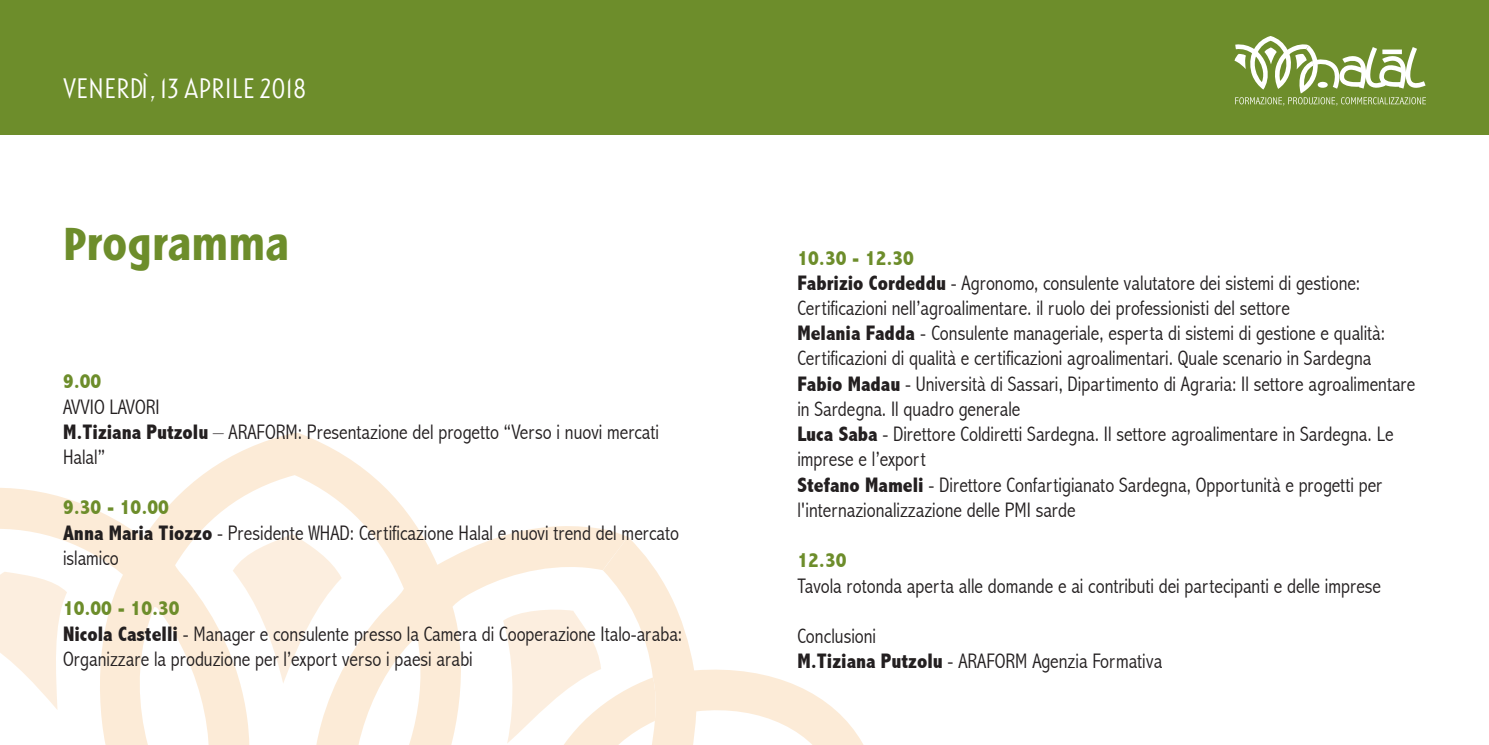
<style>
.page{position:relative;width:1489px;height:745px;background:#fff}
.page>*{position:absolute;margin:0;border:0;box-sizing:border-box;transform-origin:0 0}
.t1{font:700 44.1px "Linotype Spitz";color:#6d8d2b}
.t2{font:300 27.12px "Linotype Spitz";color:#fff}
.t3{font:300 condensed 21px/25.2px "Abadi";color:#231f20}
.t4{font:800 condensed 21px "Abadi";color:#6d8d2b}
.s1{font-weight:800}
.s2{font-weight:800;color:#6d8d2b}
</style>
<div class="page">
<svg style="left:628px;top:537px;width:235px;height:207px"></svg>
<svg style="left:0;top:432px;width:628px;height:312px"></svg>
<svg style="left:233px;top:533px;width:109px;height:150px"></svg>
<svg style="left:0;top:571px;width:67px;height:138px"></svg>
<svg style="left:503px;top:607px;width:153px;height:137px"></svg>
<div style="left:0;top:0;width:1488px;height:134px;background:#6d8d2b"></div>
<svg style="left:1234px;top:36px;width:191px;height:69px"></svg>
<p class="t2" style="left:63px;top:73px;width:245px">VENERDÌ, 13 APRILE 2018</p>
<h1 class="t1" style="left:63px;top:216px;width:228px">Programma</h1>
<p class="t4" style="left:63px;top:369px;width:40px">9.00</p>
<p class="t3" style="left:63px;top:393px;width:597px">AVVIO LAVORI<br><span class="s1">M.Tiziana Putzolu</span> – ARAFORM: Presentazione del progetto “Verso i nuovi mercati<br>Halal”</p>
<p class="t3" style="left:63px;top:494px;width:617px"><span class="s2">9.30 - 10.00<br></span><span class="s1">Anna Maria Tiozzo</span> - Presidente WHAD: Certificazione Halal e nuovi trend del mercato islamico</p>
<p class="t3" style="left:63px;top:595px;width:620px"><span class="s2">10.00 - 10.30<br></span><span class="s1">Nicola Castelli</span> - Manager e consulente presso la Camera di Cooperazione Italo-araba:<br>Organizzare la produzione per l’export verso i paesi arabi</p>
<p class="t3" style="left:797px;top:245px;width:619px"><span class="s2">10.30 - 12.30<br></span><span class="s1">Fabrizio Cordeddu</span> - Agronomo, consulente valutatore dei sistemi di gestione:<br>Certificazioni nell’agroalimentare. il ruolo dei professionisti del settore<br><span class="s1">Melania Fadda</span> - Consulente manageriale, esperta di sistemi di gestione e qualità:<br>Certificazioni di qualità e certificazioni agroalimentari. Quale scenario in Sardegna <span class="s1">Fabio Madau</span> - Università di Sassari, Dipartimento di Agraria: Il settore agroalimentare in Sardegna. Il quadro generale<br><span class="s1">Luca Saba</span> - Direttore Coldiretti Sardegna. Il settore agroalimentare in Sardegna. Le imprese e l’export<br><span class="s1">Stefano Mameli</span> - Direttore Confartigianato Sardegna, Opportunità e progetti per l'internazionalizzazione delle PMI sarde</p>
<p class="t4" style="left:797px;top:547px;width:50px">12.30</p>
<p class="t3" style="left:797px;top:572px;width:585px">Tavola rotonda aperta alle domande e ai contributi dei partecipanti e delle imprese</p>
<p class="t3" style="left:797px;top:623px;width:366px">Conclusioni<br><span class="s1">M.Tiziana Putzolu</span> - ARAFORM Agenzia Formativa</p>
</div>
